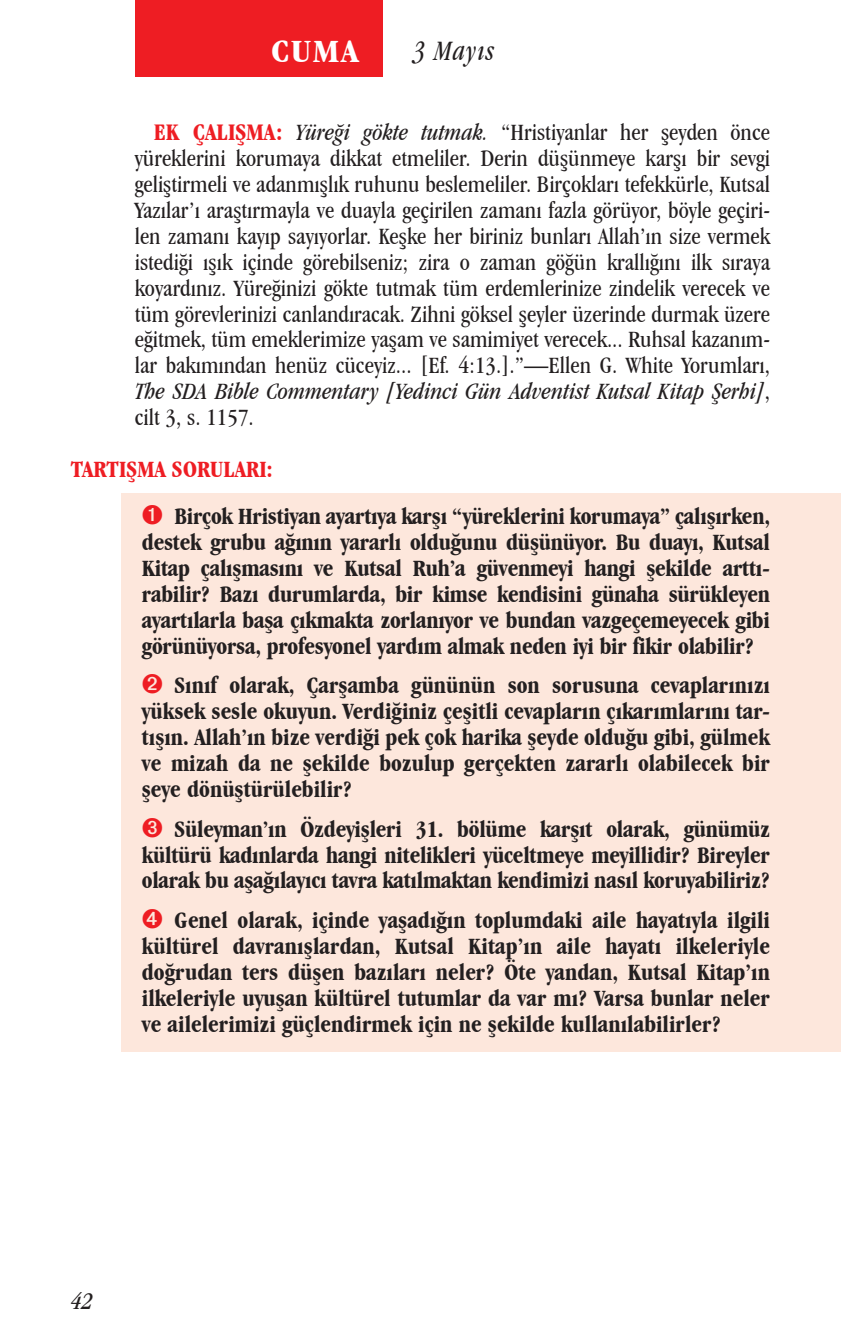
<style>
.page{position:relative;width:841px;height:1337px;background:#fff}
.page>*{position:absolute;margin:0;border:0;box-sizing:border-box;transform-origin:0 0}
.Daily_Header{font:700 condensed 33.75px "Garamond IT Cby BT";color:#fff;scale:1.1 1}
.Lesson_Dates{font:italic condensed 29.25px "Garamond IT Cby BT";letter-spacing:.05em;color:#231f20;scale:.9 1}
.t1{font:italic condensed 24.75px "Garamond IT Cby BT";color:#231f20}
.Numbered_Bullet_List{font:700 condensed 24.3px/25.9px "Garamond IT Cby BT";color:#231f20;text-align:justify}
.Friday_Body{font:condensed 24.3px/25.9px "Garamond IT Cby BT";color:#231f20;text-align:justify}
.Discussion_Title{font:700 condensed 24.3px "Garamond IT Cby BT";color:#ee1d23}
.s1{font-weight:700;font-size:24.75px;color:#ee1d23}
.s2{font-style:italic}
</style>
<div class="page">
<div style="left:135px;top:0;width:247px;height:76px;background:#ee1d23"></div>
<div style="left:121px;top:493px;width:719px;height:559px;background:#fde7dc"></div>
<p class="Daily_Header" style="left:271px;top:31px;width:80px">CUMA</p>
<p class="Lesson_Dates" style="left:413px;top:33px;width:92px">3 Mayıs</p>
<p class="Friday_Body" style="left:135px;top:119px;width:636px;text-indent:19px"><span class="s1">EK ÇALIŞMA:</span> <span class="s2">Yüreği gökte tutmak.</span> “Hristiyanlar her şeyden önce yüreklerini korumaya dikkat etmeliler. Derin düşünmeye karşı bir sevgi geliştirmeli ve adanmışlık ruhunu beslemeliler. Birçokları tefekkürle, Kutsal Yazılar’ı araştırmayla ve duayla geçirilen zamanı fazla görüyor, böyle geçiri&shy;len zamanı kayıp sayıyorlar. Keşke her biriniz bunları Allah’ın size vermek istediği ışık içinde görebilseniz; zira o zaman göğün krallığını ilk sıraya koyardınız. Yüreğinizi gökte tutmak tüm erdemlerinize zindelik verecek ve tüm görevlerinizi canlandıracak. Zihni göksel şeyler üzerinde durmak üzere eğitmek, tüm emeklerimize yaşam ve samimiyet verecek... Ruhsal kazanım&shy;lar bakımından henüz cüceyiz... [Ef. 4:13.].”—Ellen G. White Yorumları, <span class="s2">The SDA Bible Commentary [Yedinci Gün Adventist Kutsal Kitap Şerhi]</span>, cilt 3, s. 1157.</p>
<p class="Discussion_Title" style="left:71px;top:455px;width:203px">TARTIŞMA SORULARI:</p>
<p class="Numbered_Bullet_List" style="left:142px;top:503px;width:629px;text-indent:33px">Birçok Hristiyan ayartıya karşı “yüreklerini korumaya” çalışırken, destek grubu ağının yararlı olduğunu düşünüyor. Bu duayı, Kutsal Kitap çalışmasını ve Kutsal Ruh’a güvenmeyi hangi şekilde arttı&shy;rabilir? Bazı durumlarda, bir kimse kendisini günaha sürükleyen ayartılarla başa çıkmakta zorlanıyor ve bundan vazgeçemeyecek gibi görünüyorsa, profesyonel yardım almak neden iyi bir fikir olabilir?</p>
<p class="Numbered_Bullet_List" style="left:142px;top:672px;width:629px;text-indent:33px">Sınıf olarak, Çarşamba gününün son sorusuna cevaplarınızı yüksek sesle okuyun. Verdiğiniz çeşitli cevapların çıkarımlarını tar&shy;tışın. Allah’ın bize verdiği pek çok harika şeyde olduğu gibi, gülmek ve mizah da ne şekilde bozulup gerçekten zararlı olabilecek bir şeye dönüştürülebilir?</p>
<p class="Numbered_Bullet_List" style="left:142px;top:815px;width:629px;text-indent:33px">Süleyman’ın Özdeyişleri 31. bölüme karşıt olarak, günümüz kültürü kadınlarda hangi nitelikleri yüceltmeye meyillidir? Bireyler olarak bu aşağılayıcı tavra katılmaktan kendimizi nasıl koruyabiliriz?</p>
<p class="Numbered_Bullet_List" style="left:142px;top:907px;width:629px;text-indent:33px">Genel olarak, içinde yaşadığın toplumdaki aile hayatıyla ilgili kültürel davranışlardan, Kutsal Kitap’ın aile hayatı ilkeleriyle doğrudan ters düşen bazıları neler? Öte yandan, Kutsal Kitap’ın ilkeleriyle uyuşan kültürel tutumlar da var mı? Varsa bunlar neler ve ailelerimizi güçlendirmek için ne şekilde kullanılabilirler?</p>
<p class="t1" style="left:71px;top:1286px;width:23px">42</p>
</div>
